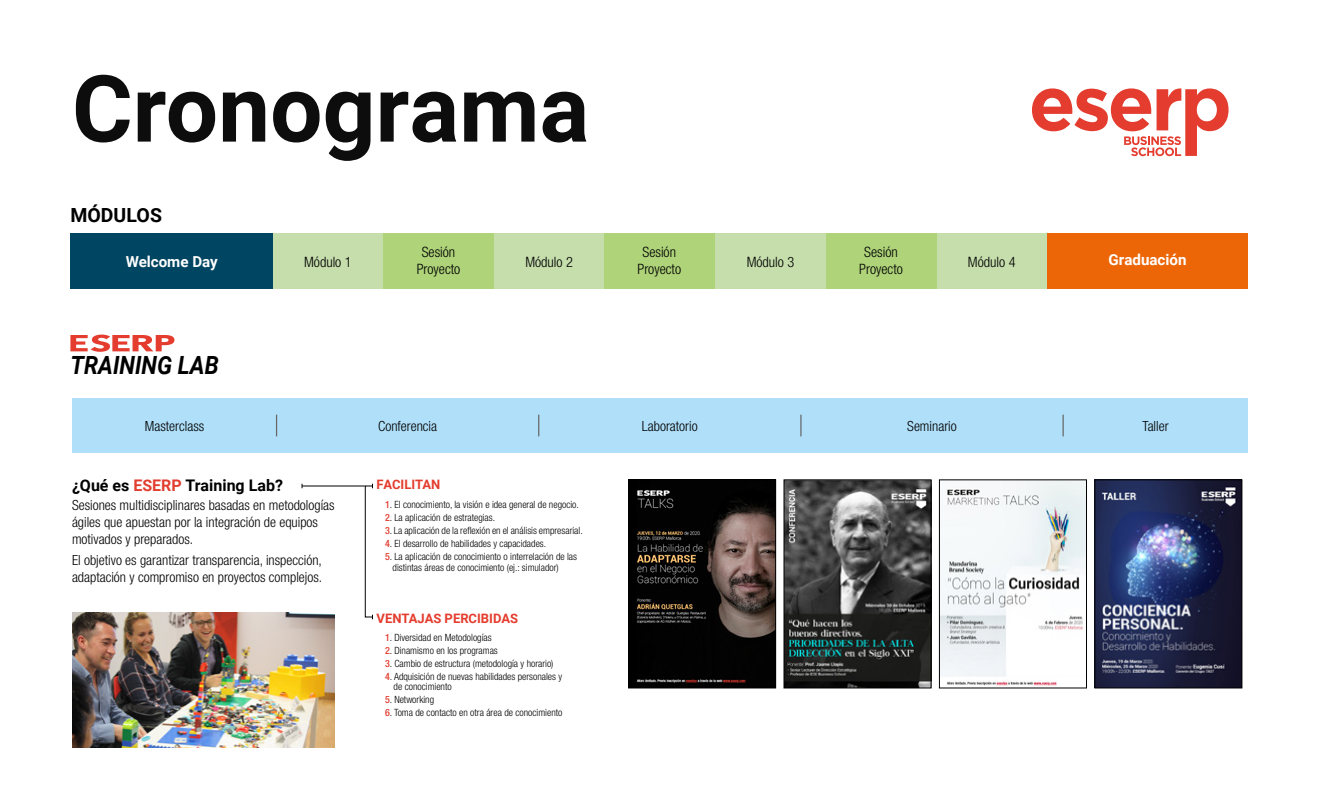
<style>
.page{position:relative;width:1320px;height:800px;background:#fff}
.page>*{position:absolute;margin:0;border:0;box-sizing:border-box;transform-origin:0 0}
.t1{font:700 92.8px "Roboto";color:#0d0d0d}
.t2{font:italic 700 25.1px "Roboto";color:#000;scale:.9 1}
.t3{font:700 19.5px "Roboto";color:#000}
.t4{font:700 16px "Roboto";color:#000}
.t5{font:700 15.1px "Roboto";color:#fff}
.t6{font:300 condensed 14.3px/17.1px "Helvetica Neue LT Std";color:#000;text-align:center}
.t7{font:300 condensed 14px/17px "Helvetica Neue LT Std";color:#000}
.t8{font:700 13px "Roboto";color:#e43c2e}
.t9{font:300 condensed 10px/11px "Helvetica Neue LT Std";color:#000}
.s1{color:#e23e30}
.s2{font-weight:500;color:#e23e30}
</style>
<div class="page">
<div style="left:273px;top:233px;width:774px;height:56px;background:#c5deac"></div>
<div style="left:604px;top:233px;width:111px;height:56px;background:#aed379"></div>
<div style="left:383px;top:233px;width:111px;height:56px;background:#aed379"></div>
<div style="left:826px;top:233px;width:110px;height:56px;background:#aed379"></div>
<div style="left:70px;top:233px;width:203px;height:56px;background:#004561"></div>
<div style="left:1047px;top:233px;width:201px;height:56px;background:#ec6608"></div>
<div style="left:72px;top:398px;width:1176px;height:55px;background:#afdff9"></div>
<svg style="left:276px;top:415px;width:1px;height:21px"></svg>
<svg style="left:538px;top:415px;width:1px;height:21px"></svg>
<hr style="left:800px;top:415px;width:2px;height:21px;background:#666">
<svg style="left:1063px;top:415px;width:1px;height:21px"></svg>
<svg style="left:70px;top:335px;width:104px;height:17px"></svg>
<img style="left:72px;top:613px;width:263px;height:135px">
<img style="left:630px;top:482px;width:144px;height:204px">
<div style="left:628px;top:480px;width:148px;height:208px;border:1px solid #000"></div>
<img style="left:786px;top:482px;width:143px;height:204px">
<div style="left:784px;top:480px;width:147px;height:208px;border:1px solid #000"></div>
<img style="left:941px;top:482px;width:144px;height:204px">
<div style="left:939px;top:480px;width:148px;height:208px;border:1px solid #000"></div>
<img style="left:1097px;top:482px;width:143px;height:204px">
<div style="left:1095px;top:480px;width:147px;height:208px;border:1px solid #000"></div>
<hr style="left:302px;top:486px;width:63px;height:1px;background:#000">
<div style="left:365px;top:486px;width:8px;height:132px;border:1px solid #000"></div>
<svg style="left:1032px;top:88px;width:197px;height:68px"></svg>
<h1 class="t1" style="left:72px;top:44px;width:519px">Cronograma</h1>
<h3 class="t3" style="left:70px;top:202px;width:93px">MÓDULOS</h3>
<h3 class="t5" style="left:126px;top:251px;width:94px">Welcome Day</h3>
<h3 class="t6" style="left:304px;top:253px;width:49px">Módulo 1</h3>
<h3 class="t6" style="left:417px;top:243px;width:45px">Sesión<br>Proyecto</h3>
<h3 class="t6" style="left:637px;top:243px;width:45px">Sesión<br>Proyecto</h3>
<h3 class="t6" style="left:859px;top:243px;width:45px">Sesión<br>Proyecto</h3>
<h3 class="t6" style="left:525px;top:253px;width:49px">Módulo 2</h3>
<h3 class="t6" style="left:747px;top:253px;width:49px">Módulo 3</h3>
<h3 class="t6" style="left:968px;top:253px;width:49px">Módulo 4</h3>
<h3 class="t5" style="left:1109px;top:249px;width:79px">Graduación</h3>
<h2 class="t2" style="left:70px;top:348px;width:166px">TRAINING LAB</h2>
<h3 class="t7" style="left:145px;top:417px;width:61px">Masterclass</h3>
<h3 class="t7" style="left:378px;top:417px;width:61px">Conferencia</h3>
<h3 class="t7" style="left:642px;top:417px;width:57px">Laboratorio</h3>
<h3 class="t7" style="left:907px;top:417px;width:51px">Seminario</h3>
<h3 class="t7" style="left:1142px;top:417px;width:28px">Taller</h3>
<h3 class="t4" style="left:72px;top:474px;width:212px">¿Qué es <span class="s1">ESERP</span> Training Lab?</h3>
<h3 class="t7" style="left:72px;top:497px;width:264px">Sesiones multidisciplinares basadas en metodologías ágiles que apuestan por la integración de equipos motivados y preparados.</h3>
<h3 class="t7" style="left:72px;top:552px;width:252px">El objetivo es garantizar transparencia, inspección, adaptación y compromiso en proyectos complejos.</h3>
<h3 class="t8" style="left:377px;top:475px;width:65px">FACILITAN</h3>
<p class="t9" style="left:385px;top:499px;width:195px"><span class="s2">1</span>. El conocimiento, la visión e idea general de negocio.</p>
<p class="t9" style="left:385px;top:512px;width:112px"><span class="s2">2</span>. La aplicación de estrategias.</p>
<p class="t9" style="left:385px;top:525px;width:199px"><span class="s2">3</span>. La aplicación de la reflexión en el análisis empresarial.</p>
<p class="t9" style="left:385px;top:538px;width:163px"><span class="s2">4</span>. El desarrollo de habilidades y capacidades.</p>
<p class="t9" style="left:393px;top:551px;width:186px;text-indent:-8px"><span class="s2">5</span>. La aplicación de conocimiento o interrelación de las distintas áreas de conocimiento (ej.: simulador)</p>
<h3 class="t8" style="left:377px;top:609px;width:143px">VENTAJAS PERCIBIDAS</h3>
<p class="t9" style="left:385px;top:632px;width:108px"><span class="s2">1</span>. Diversidad en Metodologías</p>
<p class="t9" style="left:385px;top:645px;width:114px"><span class="s2">2</span>. Dinamismo en los programas</p>
<p class="t9" style="left:385px;top:658px;width:170px"><span class="s2">3</span>. Cambio de estructura (metodología y horario)</p>
<p class="t9" style="left:394px;top:672px;width:170px;line-height:10px;text-indent:-8px"><span class="s2">4</span>. Adquisición de nuevas habilidades personales y de conocimiento</p>
<p class="t9" style="left:385px;top:694px;width:51px"><span class="s2">5</span>. Networking</p>
<p class="t9" style="left:385px;top:707px;width:179px"><span class="s2">6</span>. Toma de contacto en otra área de conocimiento</p>
</div>
